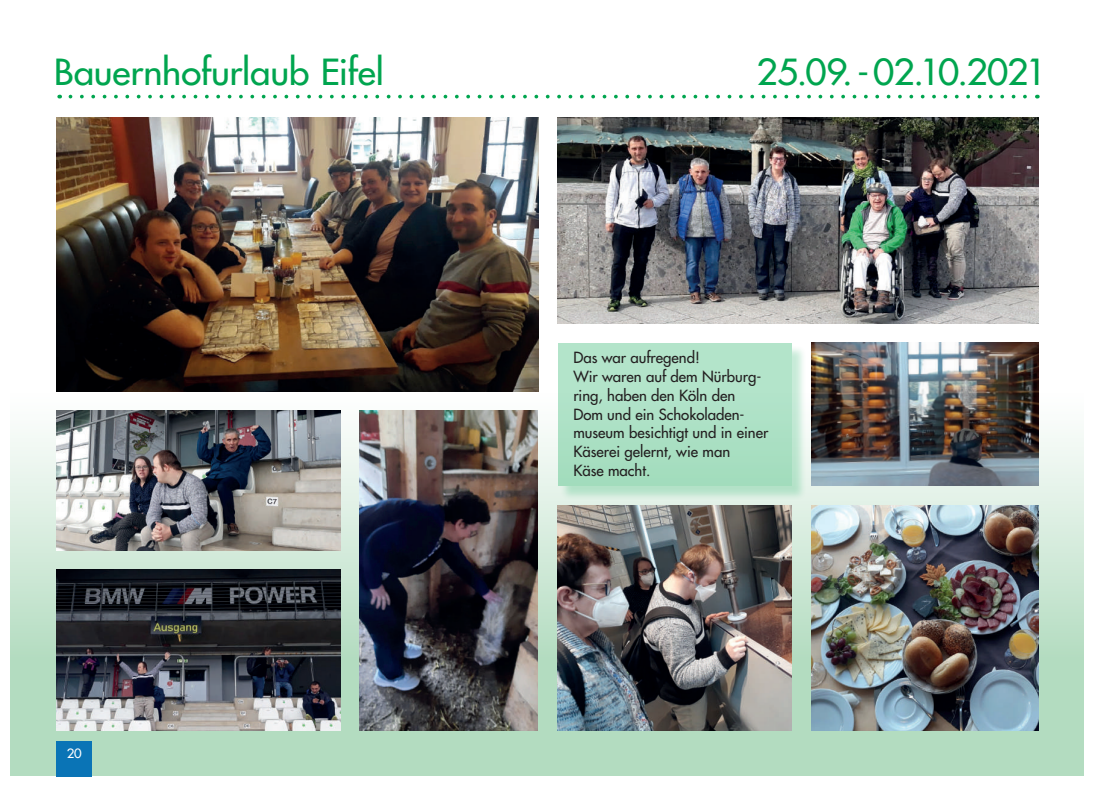
<style>
.page{position:relative;width:1095px;height:787px;background:#fff}
.page>*{position:absolute;margin:0;border:0;box-sizing:border-box;transform-origin:0 0}
.t1{font:500 35px "Futura Std";letter-spacing:-.005em;color:#00a54f;scale:1.05 1}
.t2{font:500 35px "Futura Std";letter-spacing:-.025em;color:#00a54f;scale:1.05 1}
.t3{font:500 15px/18.8px "Futura Std";color:#231f20}
.t4{font:500 12.5px "Futura Std";color:#fff;scale:1.05 1}
</style>
<div class="page">
<svg style="left:11px;top:393px;width:1073px;height:383px;fill:#b3dcc0"></svg>
<img style="left:57px;top:117px;width:481px;height:274px">
<img style="left:558px;top:117px;width:480px;height:206px">
<img style="left:57px;top:570px;width:283px;height:160px">
<img style="left:558px;top:505px;width:234px;height:225px">
<img style="left:57px;top:411px;width:283px;height:139px">
<img style="left:811px;top:505px;width:227px;height:225px">
<img style="left:360px;top:411px;width:178px;height:319px">
<img style="left:811px;top:343px;width:227px;height:142px">
<div style="left:560px;top:345px;width:247px;height:156px;background:#00a54f;opacity:.75"></div>
<div style="left:558px;top:343px;width:234px;height:142px;background:#aee2c7"></div>
<div style="left:57px;top:741px;width:35px;height:35px;background:#0a74b6"></div>
<svg style="left:70px;top:95px;width:957px;height:3px"></svg>
<h1 class="t1" style="left:54px;top:50px;width:316px">Bauernhofurlaub Eifel</h1>
<h1 class="t2" style="left:757px;top:50px;width:278px">25.09. - 02.10.2021</h1>
<p class="t4" style="left:67px;top:745px;width:16px">20</p>
<p class="t3" style="left:573px;top:348px;width:196px">Das war aufregend!<br>Wir waren auf dem Nürburg&shy;ring, haben den Köln den<br>Dom und ein Schokoladen&shy;museum besichtigt und in einer<br>Käserei gelernt, wie man<br>Käse macht.</p>
</div>
